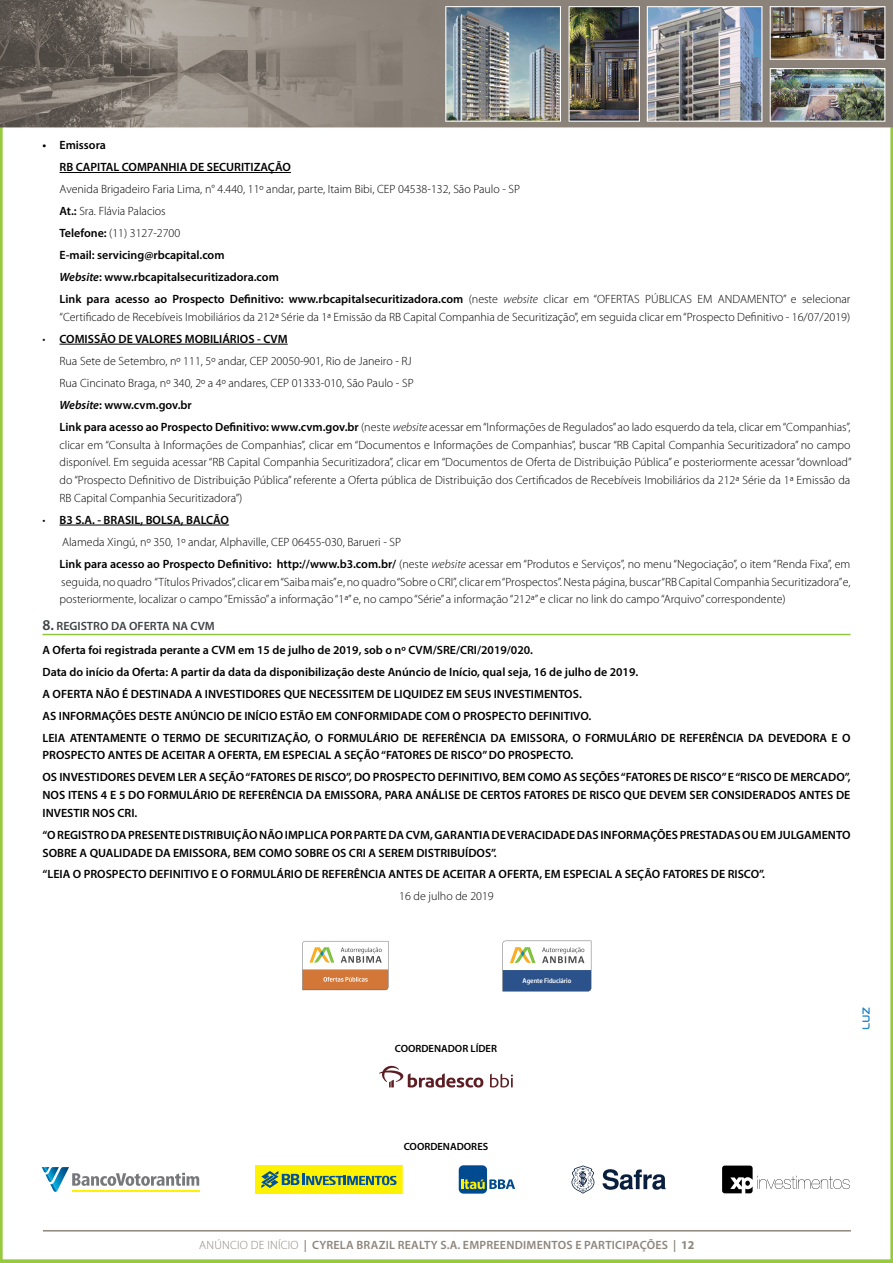
<style>
.page{position:relative;width:893px;height:1263px;background:#fff}
.page>*{position:absolute;margin:0;border:0;box-sizing:border-box;transform-origin:0 0}
.t1{font:300 12px/22px "Myriad Pro";color:#000}
.t2{font:600 12px/22px "Myriad Pro";color:#000}
.t3{font:600 12px "Myriad Pro";letter-spacing:.02em;color:#8e857c}
.t4{font:600 10.5px "Myriad Pro";color:#000}
.t5{font:500 6.75px "Dobra W04";color:#fff}
.s1{font-style:italic}
.s2{font-weight:600}
.s3{font-weight:600;font-style:italic}
.s4{font-size:15px;color:#3e4346}
.s5{color:#3e4346}
.s6{font-style:inherit}
.s7{font-weight:300}
.s8{font-weight:700}
</style>
<div class="page">
<img style="left:0;top:0;width:893px;height:1263px">
<hr style="left:43px;top:1230px;width:808px;height:1px;background:#8e857c">
<hr style="left:60px;top:172px;width:231px;height:1px;background:#000">
<hr style="left:60px;top:344px;width:228px;height:1px;background:#000">
<hr style="left:60px;top:525px;width:169px;height:1px;background:#000">
<hr style="left:43px;top:634px;width:807px;height:1px;background:#91c73e">
<svg style="left:379px;top:1065px;width:104px;height:22px"></svg>
<svg style="left:490px;top:1073px;width:23px;height:14px"></svg>
<svg style="left:502px;top:941px;width:89px;height:50px"></svg>
<svg style="left:302px;top:941px;width:86px;height:49px"></svg>
<svg style="left:862px;top:1007px;width:8px;height:22px"></svg>
<div style="left:256px;top:1165px;width:146px;height:28px;background:#fff200"></div>
<svg style="left:261px;top:1171px;width:136px;height:17px"></svg>
<div style="left:459px;top:1165px;width:28px;height:28px;background:#004a8f;border-radius:5px"></div>
<svg style="left:461px;top:1179px;width:54px;height:10px"></svg>
<svg style="left:571px;top:1165px;width:24px;height:28px"></svg>
<svg style="left:602px;top:1169px;width:64px;height:21px"></svg>
<svg style="left:722px;top:1165px;width:128px;height:28px"></svg>
<svg style="left:42px;top:1167px;width:157px;height:25px"></svg>
<p class="t2" style="left:60px;top:134px;width:233px;text-indent:-17px"><span class="s1">•</span> Emissora<br>RB CAPITAL COMPANHIA DE SECURITIZAÇÃO</p>
<p class="t1" style="left:60px;top:178px;width:792px">Avenida Brigadeiro Faria Lima, n° 4.440, 11º andar, parte, Itaim Bibi, CEP 04538-132, São Paulo - SP<br><span class="s2">At.:</span> Sra. Flávia Palacios<br><span class="s2">Telefone:</span> (11) 3127-2700<br><span class="s2">E-mail: servicing@rbcapital.com<br></span><span class="s3">Website</span><span class="s2">: www.rbcapitalsecuritizadora.com<br>Link para acesso ao Prospecto Definitivo: www.rbcapitalsecuritizadora.com</span> (neste <span class="s1">website</span> clicar em “OFERTAS PÚBLICAS EM ANDAMENTO” e selecionar</p>
<p class="t1" style="left:60px;top:306px;width:792px">“Certificado de Recebíveis Imobiliários da 212ª Série da 1ª Emissão da RB Capital Companhia de Securitização”, em seguida clicar em “Prospecto Definitivo - 16/07/2019)</p>
<p class="t1" style="left:60px;top:328px;width:792px;text-indent:-17px">• <span class="s2">COMISSÃO DE VALORES MOBILIÁRIOS - CVM<br></span>Rua Sete de Setembro, nº 111, 5º andar, CEP 20050-901, Rio de Janeiro - RJ<br>Rua Cincinato Braga, nº 340, 2º a 4º andares, CEP 01333-010, São Paulo - SP<br><span class="s3">Website</span><span class="s2">: www.cvm.gov.br<br>Link para acesso ao Prospecto Definitivo: www.cvm.gov.br</span> (neste <span class="s1">website</span> acessar em “Informações de Regulados” ao lado esquerdo da tela, clicar em “Companhias”,</p>
<p class="t1" style="left:60px;top:436px;width:794px;line-height:17.7px;text-align:justify">clicar em “Consulta à Informações de Companhias”, clicar em “Documentos e Informações de Companhias”, buscar “RB Capital Companhia Securitizadora” no campo disponível. Em seguida acessar “RB Capital Companhia Securitizadora”, clicar em “Documentos de Oferta de Distribuição Pública” e posteriormente acessar “download” do “Prospecto Definitivo de Distribuição Pública” referente a Oferta pública de Distribuição dos Certificados de Recebíveis Imobiliários da 212ª Série da 1ª Emissão da RB Capital Companhia Securitizadora”)</p>
<p class="t1" style="left:60px;top:509px;width:792px;text-indent:-17px">• <span class="s2">B3 S.A. - BRASIL, BOLSA, BALCÃO<br></span>Alameda Xingú, nº 350, 1º andar, Alphaville, CEP 06455-030, Barueri - SP<br><span class="s2">Link para acesso ao Prospecto Definitivo: http://www.b3.com.br/</span> (neste <span class="s1">website</span> acessar em “Produtos e Serviços”, no menu “Negociação”, o item “Renda Fixa”, em</p>
<p class="t1" style="left:60px;top:573px;width:792px;line-height:17.7px">seguida, no quadro “Títulos Privados”, clicar em “Saiba mais” e, no quadro “Sobre o CRI”, clicar em “Prospectos”. Nesta página, buscar “RB Capital Companhia Securitizadora” e, posteriormente, localizar o campo “Emissão” a informação “1ª” e, no campo “Série” a informação “212ª” e clicar no link do campo “Arquivo” correspondente)</p>
<p class="t2" style="left:43px;top:613px;width:492px;line-height:24.2px"><span class="s4">8.</span> <span class="s5">REGISTRO DA OFERTA NA CVM<br></span>A Oferta foi registrada perante a CVM em 15 de julho de 2019, sob o nº CVM/SRE/CRI/2019/020.</p>
<p class="t2" style="left:43px;top:660px;width:809px">Data do início da Oferta: A partir da data da disponibilização deste Anúncio de Início, qual seja, 16 de julho de 2019.<br>A OFERTA NÃO É DESTINADA A INVESTIDORES QUE NECESSITEM DE LIQUIDEZ EM SEUS INVESTIMENTOS.<br>AS INFORMAÇÕES DESTE ANÚNCIO DE INÍCIO ESTÃO EM CONFORMIDADE COM O PROSPECTO DEFINITIVO.<br>LEIA ATENTAMENTE O TERMO DE SECURITIZAÇÃO, O FORMULÁRIO DE REFERÊNCIA DA EMISSORA, O FORMULÁRIO DE REFERÊNCIA DA DEVEDORA E O</p>
<p class="t2" style="left:43px;top:744px;width:809px">PROSPECTO ANTES DE ACEITAR A OFERTA, EM ESPECIAL A SEÇÃO “FATORES DE RISCO” DO PROSPECTO.<br>OS INVESTIDORES DEVEM LER A SEÇÃO “FATORES DE RISCO”, DO PROSPECTO DEFINITIVO, BEM COMO AS SEÇÕES “FATORES DE RISCO” E “RISCO DE MERCADO”,</p>
<p class="t2" style="left:43px;top:786px;width:809px;line-height:17.7px">NOS ITENS 4 E 5 DO FORMULÁRIO DE REFERÊNCIA DA EMISSORA, PARA ANÁLISE DE CERTOS FATORES DE RISCO QUE DEVEM SER CONSIDERADOS ANTES DE<br>INVESTIR NOS CRI.</p>
<p class="t2" style="left:43px;top:825px;width:809px;line-height:17.7px">“O REGISTRO DA PRESENTE DISTRIBUIÇÃO NÃO IMPLICA POR PARTE DA CVM, GARANTIA DE VERACIDADE DAS INFORMAÇÕES PRESTADAS OU EM JULGAMENTO<br>SOBRE A QUALIDADE DA EMISSORA, BEM COMO SOBRE OS CRI A SEREM DISTRIBUÍDOS”.</p>
<p class="t2" style="left:43px;top:863px;width:724px">“LEIA O PROSPECTO DEFINITIVO E O FORMULÁRIO DE REFERÊNCIA ANTES DE ACEITAR A OFERTA, EM ESPECIAL A SEÇÃO FATORES DE RISCO”.</p>
<p class="t1" style="left:399px;top:886px;width:96px">16 de julho de 2019</p>
<p class="t4" style="left:395px;top:1042px;width:104px">COORDENADOR LÍDER</p>
<p class="t5" style="left:522px;top:976px;width:50px">Agente Fiduciário</p>
<p class="t4" style="left:404px;top:1140px;width:86px">COORDENADOR<span class="s6">ES</span></p>
<p class="t3" style="left:199px;top:1237px;width:497px"><span class="s7">ANÚNCIO DE INÍCIO</span> | CYRELA BRAZIL REALTY S.A. EMPREENDIMENTOS E PARTICIPAÇÕES | <span class="s8">12</span></p>
</div>
